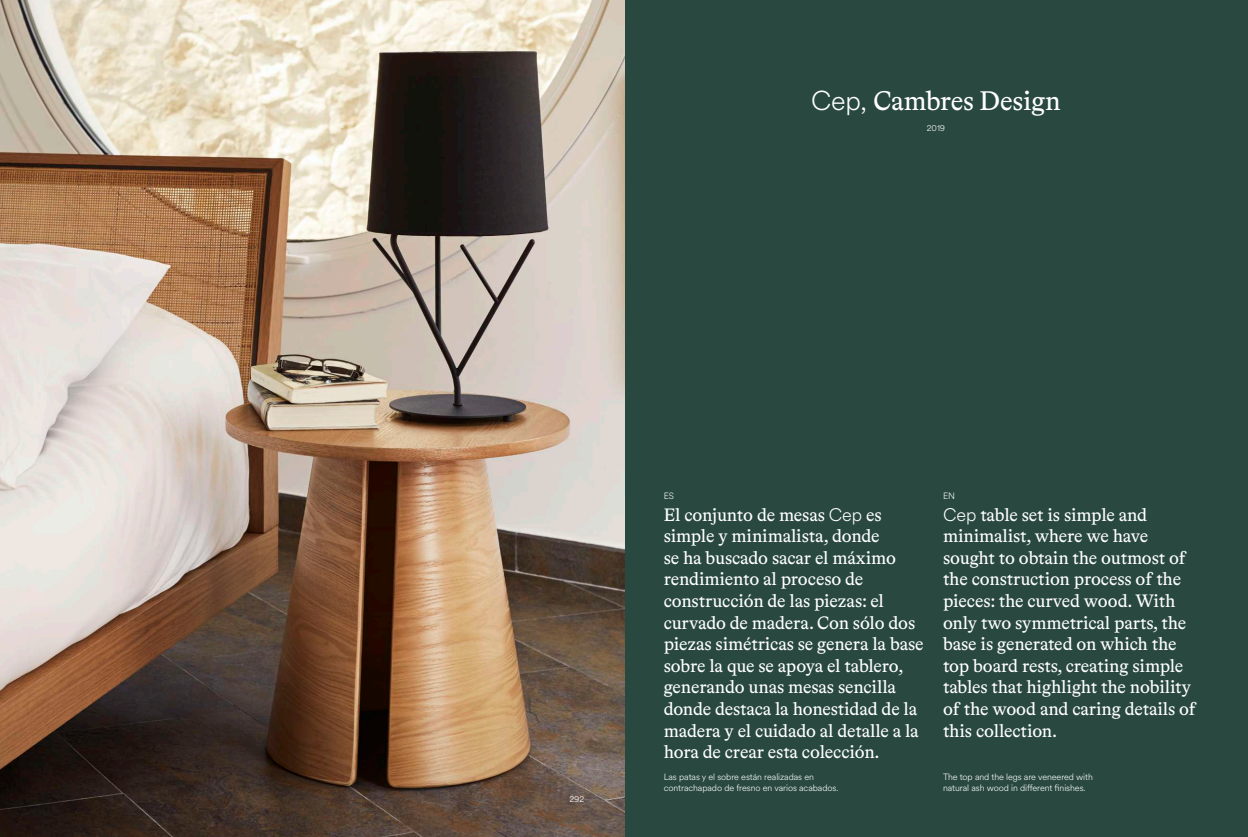
<style>
.page{position:relative;width:1248px;height:837px;background:#fff}
.page>*{position:absolute;margin:0;border:0;box-sizing:border-box;transform-origin:0 0}
.t1{font:27px "Bradford LL";letter-spacing:-.005em;color:#fff}
.t2{font:18px/21.6px "Bradford LL";letter-spacing:-.005em;color:#fff}
.t3{font:300 9px/10.8px "Circular XX";letter-spacing:-.005em;color:#fff}
.s1{font-family:"Circular XX";font-weight:300}
</style>
<div class="page">
<div style="left:624px;top:0;width:623px;height:836px;background:#284840"></div>
<img style="left:0;top:0;width:624px;height:836px">
<h1 class="t1" style="left:811px;top:83px;width:251px"><span class="s1">Cep,</span> Cambres Design</h1>
<p class="t3" style="left:926px;top:122px;width:20px">2019</p>
<p class="t3" style="left:569px;top:792px;width:16px">292</p>
<p class="t3" style="left:663px;top:489px;width:12px">ES</p>
<p class="t3" style="left:943px;top:489px;width:14px">EN</p>
<p class="t2" style="left:663px;top:502px;width:261px">El conjunto de mesas <span class="s1">Cep</span> es simple y minimalista, donde<br>se ha buscado sacar el máximo rendimiento al proceso de construcción de las piezas: el curvado de madera. Con sólo dos piezas simétricas se genera la base sobre la que se apoya el tablero, generando unas mesas sencilla donde destaca la honestidad de la madera y el cuidado al detalle a la hora de crear esta colección.</p>
<p class="t2" style="left:943px;top:502px;width:254px"><span class="s1">Cep</span> table set is simple and minimalist, where we have sought to obtain the outmost of the construction process of the pieces: the curved wood. With only two symmetrical parts, the base is generated on which the top board rests, creating simple tables that highlight the nobility of the wood and caring details of this collection.</p>
<p class="t3" style="left:663px;top:770px;width:176px">Las patas y el sobre están realizadas en contrachapado de fresno en varios acabados.</p>
<p class="t3" style="left:943px;top:770px;width:151px">The top and the legs are veneered with natural ash wood in different finishes.</p>
</div>
